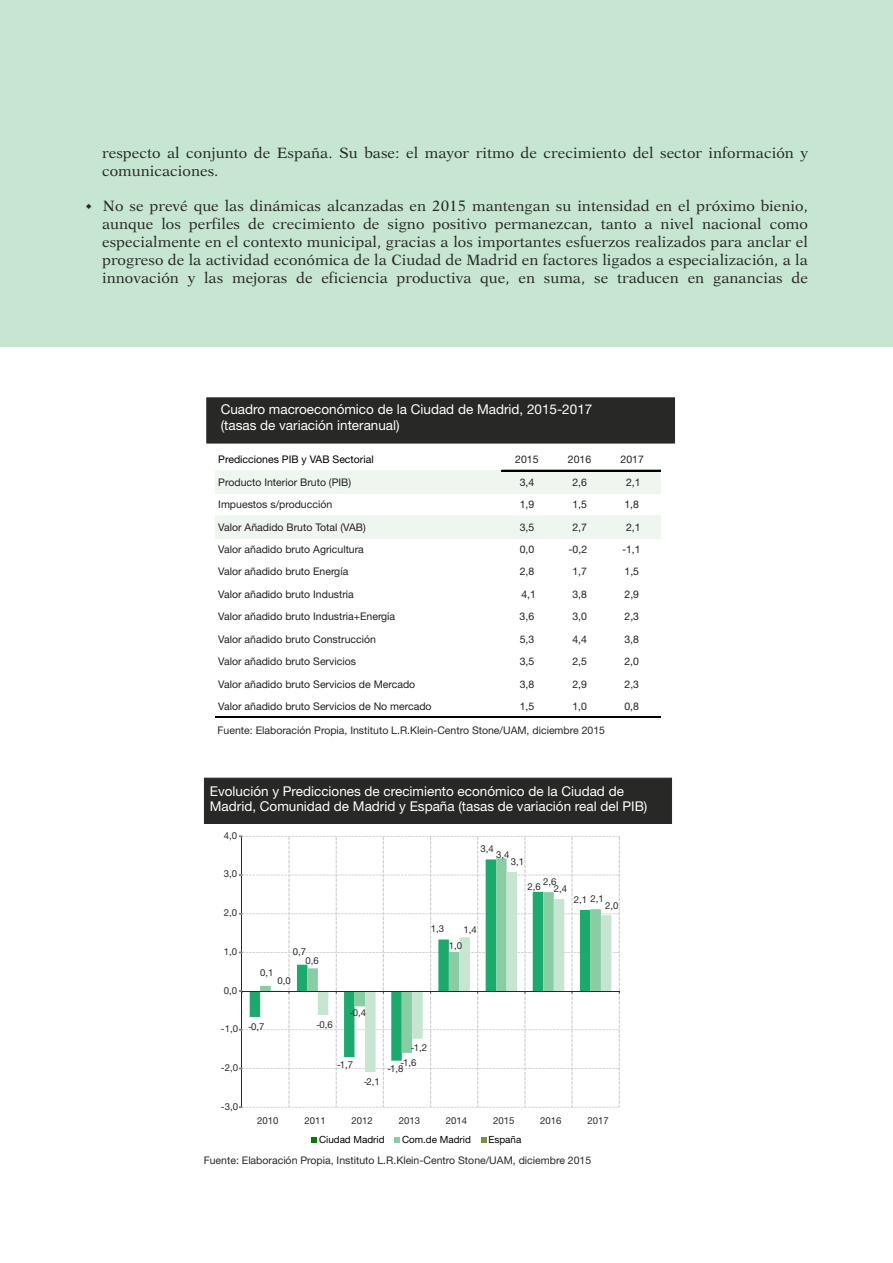
<style>
.page{position:relative;width:893px;height:1263px;background:#fff}
.page>*{position:absolute;margin:0;border:0;box-sizing:border-box;transform-origin:0 0}
.t1{font:15px/18px "Dutch 823 BT Roman B";color:#282827}
.t2{font:13.5px/15.8px "Helvetica Neue LT Std";color:#fff}
.t3{font:10.5px "Helvetica Neue LT Std";color:#231f20}
.t4{font:10.5px "Helvetica Neue LT Std";color:#282827}
.t5{font:10.5px "Helvetica Neue LT Std";color:#000}
.t6{font:9.9px "Helvetica Neue LT Std";color:#000}
.t7{font:9.6px "Helvetica Neue LT Std";color:#282827}
</style>
<div class="page">
<hr style="left:0;top:0;width:1px;height:1263px;background:#c6e6d1">
<div style="left:0;top:0;width:893px;height:347px;background:#c6e6d1"></div>
<div style="left:206px;top:397px;width:469px;height:46px;background:#282827"></div>
<div style="left:204px;top:778px;width:468px;height:46px;background:#282827"></div>
<svg style="left:288px;top:836px;width:332px;height:271px"></svg>
<svg style="left:250px;top:874px;width:10px;height:156px"></svg>
<svg style="left:260px;top:858px;width:341px;height:172px"></svg>
<svg style="left:271px;top:872px;width:340px;height:200px"></svg>
<hr style="left:241px;top:836px;width:1px;height:271px;background:#282827">
<hr style="left:242px;top:990px;width:377px;height:1px;background:#282827">
<svg style="left:312px;top:1137px;width:5px;height:5px"></svg>
<svg style="left:395px;top:1137px;width:5px;height:5px"></svg>
<svg style="left:481px;top:1137px;width:5px;height:5px"></svg>
<div style="left:215px;top:470px;width:446px;height:24px;background:#eef6ef"></div>
<div style="left:215px;top:515px;width:446px;height:23px;background:#eef6ef"></div>
<hr style="left:502px;top:470px;width:159px;height:1px;background:#000">
<hr style="left:215px;top:716px;width:446px;height:1px;background:#000">
<hr style="left:215px;top:717px;width:446px;height:1px;background:#000">
<p class="t1" style="left:102px;top:145px;width:707px">respecto al conjunto de España. Su base: el mayor ritmo de crecimiento del sector información y comunicaciones.</p>
<p class="t1" style="left:102px;top:199px;width:707px;text-align:justify">No se prevé que las dinámicas alcanzadas en 2015 mantengan su intensidad en el próximo bienio, aunque los perfiles de crecimiento de signo positivo permanezcan, tanto a nivel nacional como especialmente en el contexto municipal, gracias a los importantes esfuerzos realizados para anclar el progreso de la actividad económica de la Ciudad de Madrid en factores ligados a especialización, a la innovación y las mejoras de eficiencia productiva que, en suma, se traducen en ganancias de</p>
<p class="t2" style="left:221px;top:403px;width:373px">Cuadro macroeconómico de la Ciudad de Madrid, 2015-2017 (tasas de variación interanual)</p>
<p class="t5" style="left:218px;top:456px;width:157px">Predicciones PIB y VAB Sectorial</p>
<p class="t3" style="left:515px;top:456px;width:25px">2015</p>
<p class="t3" style="left:568px;top:456px;width:25px">2016</p>
<p class="t3" style="left:620px;top:456px;width:25px">2017</p>
<p class="t3" style="left:218px;top:478px;width:134px">Producto Interior Bruto (PIB)</p>
<p class="t3" style="left:520px;top:478px;width:16px">3,4</p>
<p class="t3" style="left:572px;top:478px;width:16px">2,6</p>
<p class="t3" style="left:626px;top:478px;width:16px">2,1</p>
<p class="t3" style="left:218px;top:501px;width:115px">Impuestos s/producción</p>
<p class="t3" style="left:520px;top:501px;width:16px">1,9</p>
<p class="t3" style="left:572px;top:501px;width:16px">1,5</p>
<p class="t3" style="left:624px;top:501px;width:16px">1,8</p>
<p class="t3" style="left:218px;top:523px;width:149px">Valor Añadido Bruto Total (VAB)</p>
<p class="t3" style="left:520px;top:523px;width:16px">3,5</p>
<p class="t3" style="left:572px;top:523px;width:16px">2,7</p>
<p class="t3" style="left:626px;top:523px;width:16px">2,1</p>
<p class="t3" style="left:218px;top:546px;width:147px">Valor añadido bruto Agricultura</p>
<p class="t3" style="left:520px;top:546px;width:16px">0,0</p>
<p class="t3" style="left:568px;top:546px;width:20px">-0,2</p>
<p class="t3" style="left:622px;top:546px;width:20px">-1,1</p>
<p class="t3" style="left:218px;top:568px;width:131px">Valor añadido bruto Energía</p>
<p class="t3" style="left:520px;top:568px;width:16px">2,8</p>
<p class="t3" style="left:572px;top:568px;width:16px">1,7</p>
<p class="t3" style="left:624px;top:568px;width:16px">1,5</p>
<p class="t3" style="left:218px;top:590px;width:137px">Valor añadido bruto Industria</p>
<p class="t3" style="left:521px;top:590px;width:16px">4,1</p>
<p class="t3" style="left:572px;top:590px;width:16px">3,8</p>
<p class="t3" style="left:624px;top:590px;width:16px">2,9</p>
<p class="t3" style="left:218px;top:613px;width:178px">Valor añadido bruto Industria+Energía</p>
<p class="t3" style="left:520px;top:613px;width:16px">3,6</p>
<p class="t3" style="left:572px;top:613px;width:16px">3,0</p>
<p class="t3" style="left:624px;top:613px;width:16px">2,3</p>
<p class="t3" style="left:218px;top:635px;width:159px">Valor añadido bruto Construcción</p>
<p class="t3" style="left:520px;top:635px;width:16px">5,3</p>
<p class="t3" style="left:572px;top:635px;width:16px">4,4</p>
<p class="t3" style="left:624px;top:635px;width:16px">3,8</p>
<p class="t3" style="left:218px;top:658px;width:139px">Valor añadido bruto Servicios</p>
<p class="t3" style="left:520px;top:658px;width:16px">3,5</p>
<p class="t3" style="left:572px;top:658px;width:16px">2,5</p>
<p class="t3" style="left:624px;top:658px;width:16px">2,0</p>
<p class="t3" style="left:218px;top:680px;width:198px">Valor añadido bruto Servicios de Mercado</p>
<p class="t3" style="left:520px;top:680px;width:16px">3,8</p>
<p class="t3" style="left:572px;top:680px;width:16px">2,9</p>
<p class="t3" style="left:624px;top:680px;width:16px">2,3</p>
<p class="t3" style="left:218px;top:702px;width:215px">Valor añadido bruto Servicios de No mercado</p>
<p class="t3" style="left:520px;top:702px;width:16px">1,5</p>
<p class="t3" style="left:572px;top:702px;width:16px">1,0</p>
<p class="t3" style="left:624px;top:702px;width:16px">0,8</p>
<p class="t4" style="left:218px;top:727px;width:389px">Fuente: Elaboración Propia, Instituto L.R.Klein-Centro Stone/UAM, diciembre 2015</p>
<p class="t2" style="left:210px;top:785px;width:439px">Evolución y Predicciones de crecimiento económico de la Ciudad de<br>Madrid, Comunidad de Madrid y España (tasas de variación real del PIB)</p>
<p class="t7" style="left:224px;top:832px;width:15px">4,0</p>
<p class="t7" style="left:224px;top:870px;width:15px">3,0</p>
<p class="t7" style="left:224px;top:909px;width:15px">2,0</p>
<p class="t7" style="left:224px;top:948px;width:15px">1,0</p>
<p class="t7" style="left:224px;top:987px;width:15px">0,0</p>
<p class="t7" style="left:221px;top:1025px;width:19px">-1,0</p>
<p class="t7" style="left:221px;top:1064px;width:19px">-2,0</p>
<p class="t7" style="left:221px;top:1103px;width:19px">-3,0</p>
<p class="t7" style="left:481px;top:845px;width:15px">3,4</p>
<p class="t7" style="left:496px;top:851px;width:15px">3,4</p>
<p class="t7" style="left:511px;top:858px;width:15px">3,1</p>
<p class="t7" style="left:293px;top:948px;width:15px">0,7</p>
<p class="t7" style="left:306px;top:957px;width:15px">0,6</p>
<p class="t7" style="left:260px;top:969px;width:15px">0,1</p>
<p class="t7" style="left:277px;top:977px;width:15px">0,0</p>
<p class="t7" style="left:248px;top:1023px;width:18px">-0,7</p>
<p class="t7" style="left:317px;top:1021px;width:18px">-0,6</p>
<p class="t7" style="left:350px;top:1009px;width:18px">-0,4</p>
<p class="t7" style="left:337px;top:1061px;width:18px">-1,7</p>
<p class="t7" style="left:364px;top:1078px;width:18px">-2,1</p>
<p class="t7" style="left:431px;top:925px;width:15px">1,3</p>
<p class="t7" style="left:463px;top:926px;width:15px">1,4</p>
<p class="t7" style="left:449px;top:942px;width:15px">1,0</p>
<p class="t7" style="left:411px;top:1044px;width:18px">-1,2</p>
<p class="t7" style="left:400px;top:1059px;width:18px">-1,6</p>
<p class="t7" style="left:387px;top:1065px;width:18px">-1,8</p>
<p class="t7" style="left:543px;top:878px;width:15px">2,6</p>
<p class="t7" style="left:527px;top:883px;width:15px">2,6</p>
<p class="t7" style="left:554px;top:885px;width:15px">2,4</p>
<p class="t7" style="left:574px;top:896px;width:31px">2,1 2,1</p>
<p class="t7" style="left:605px;top:902px;width:15px">2,0</p>
<p class="t7" style="left:257px;top:1117px;width:23px">2010</p>
<p class="t7" style="left:304px;top:1117px;width:23px">2011</p>
<p class="t7" style="left:352px;top:1117px;width:23px">2012</p>
<p class="t7" style="left:399px;top:1117px;width:23px">2013</p>
<p class="t7" style="left:446px;top:1117px;width:23px">2014</p>
<p class="t7" style="left:493px;top:1117px;width:23px">2015</p>
<p class="t7" style="left:540px;top:1117px;width:23px">2016</p>
<p class="t7" style="left:587px;top:1117px;width:23px">2017</p>
<p class="t6" style="left:319px;top:1136px;width:67px">Ciudad Madrid</p>
<p class="t6" style="left:402px;top:1136px;width:70px">Com.de Madrid</p>
<p class="t6" style="left:488px;top:1136px;width:34px">España</p>
<p class="t4" style="left:204px;top:1156px;width:389px">Fuente: Elaboración Propia, Instituto L.R.Klein-Centro Stone/UAM, diciembre 2015</p>
</div>
